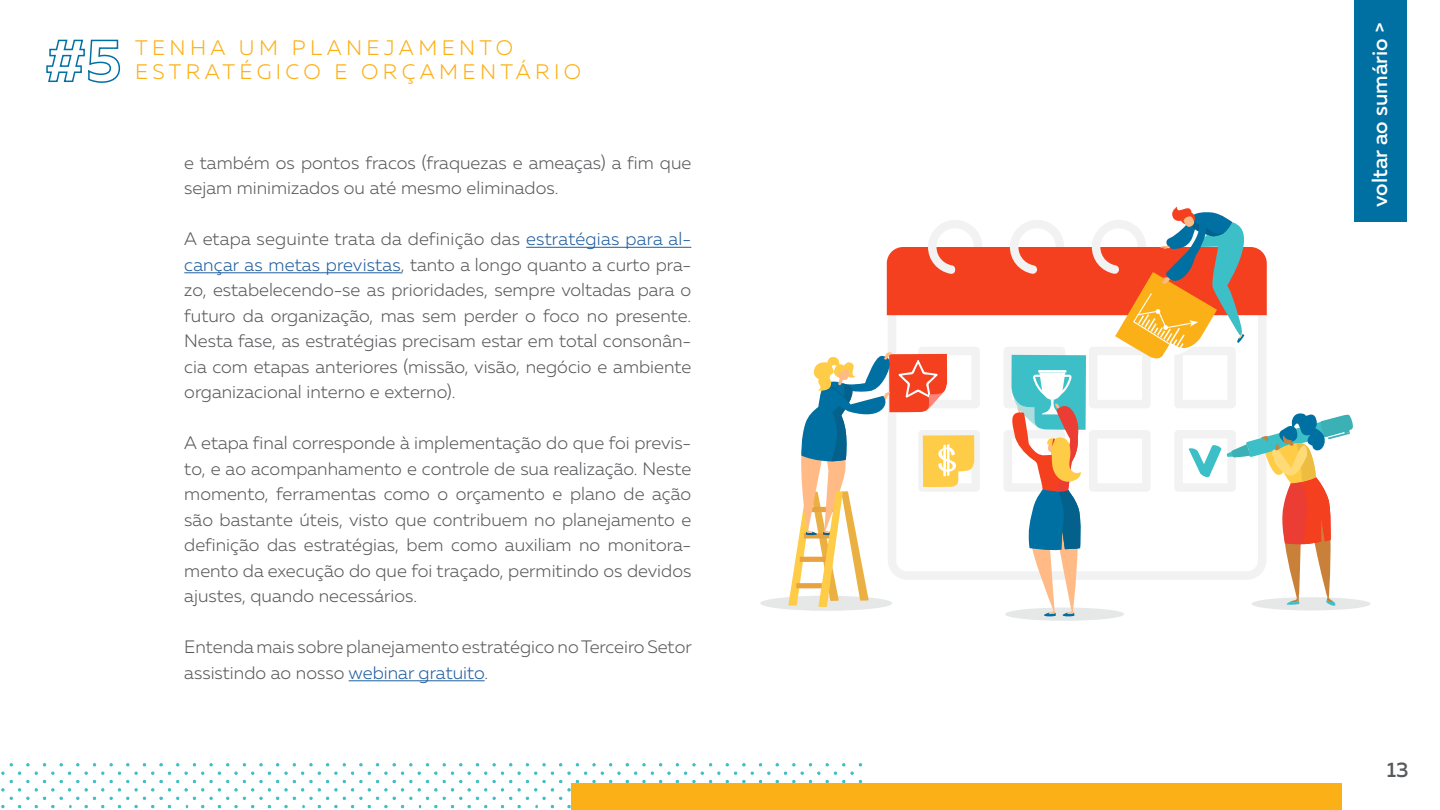
<style>
.page{position:relative;width:1440px;height:810px;background:#fff}
.page>*{position:absolute;margin:0;border:0;box-sizing:border-box;transform-origin:0 0}
.t1{font:300 21px/24.3px "Muller";letter-spacing:.21em;color:#fcb017}
.t2{font:500 21px "Muller";color:#fff}
.t3{font:500 21px "Muller";color:#58595b}
.t4{font:300 18px/25.5px "Muller";color:#58595b}
.s1{color:#215e9e}
</style>
<div class="page">
<div style="left:1354px;top:0;width:53px;height:221px;background:#0070a3"></div>
<img style="left:1px;top:763px;width:862px;height:47px">
<div style="left:572px;top:783px;width:770px;height:27px;background:#fcb017"></div>
<hr style="left:526px;top:247px;width:165px;height:1px;background:#215e9e">
<hr style="left:184px;top:272px;width:217px;height:1px;background:#215e9e">
<hr style="left:349px;top:680px;width:136px;height:1px;background:#215e9e">
<svg style="left:46px;top:39px;width:75px;height:44px"></svg>
<div style="left:1005px;top:608px;width:119px;height:13px;background:#e6e8e8;border-radius:50%"></div>
<div style="left:1251px;top:597px;width:120px;height:13px;background:#e6e8e8;border-radius:50%"></div>
<div style="left:760px;top:596px;width:132px;height:15px;background:#e6e8e8;border-radius:50%"></div>
<svg style="left:788px;top:206px;width:566px;height:411px"></svg>
<p class="t1" style="left:135px;top:35px;width:448px">TENHA UM PLANEJAMENTO<br>ESTRATÉGICO E ORÇAMENTÁRIO</p>
<p class="t4" style="left:184px;top:149px;width:509px">e também os pontos fracos (fraquezas e ameaças) a fim que sejam minimizados ou até mesmo eliminados.</p>
<p class="t4" style="left:184px;top:226px;width:509px;text-align:justify">A etapa seguinte trata da definição das <span class="s1">estratégias para al&shy;cançar as metas previstas</span>, tanto a longo quanto a curto pra&shy;zo, estabelecendo-se as prioridades, sempre voltadas para o futuro da organização, mas sem perder o foco no presente.<br>Nesta fase, as estratégias precisam estar em total consonân&shy;cia com etapas anteriores (missão, visão, negócio e ambiente organizacional interno e externo).</p>
<p class="t4" style="left:184px;top:430px;width:509px;text-align:justify">A etapa final corresponde à implementação do que foi previs&shy;to, e ao acompanhamento e controle de sua realização. Neste momento, ferramentas como o orçamento e plano de ação são bastante úteis, visto que contribuem no planejamento e definição das estratégias, bem como auxiliam no monitora&shy;mento da execução do que foi traçado, permitindo os devidos ajustes, quando necessários.</p>
<p class="t4" style="left:184px;top:634px;width:509px">Entenda mais sobre planejamento estratégico no Terceiro Setor assistindo ao nosso <span class="s1">webinar gratuito</span>.</p>
<p class="t2" style="left:1367px;top:207px;width:185px;rotate:-90deg">voltar ao sumário &gt;</p>
<p class="t3" style="left:1387px;top:756px;width:23px">13</p>
</div>
